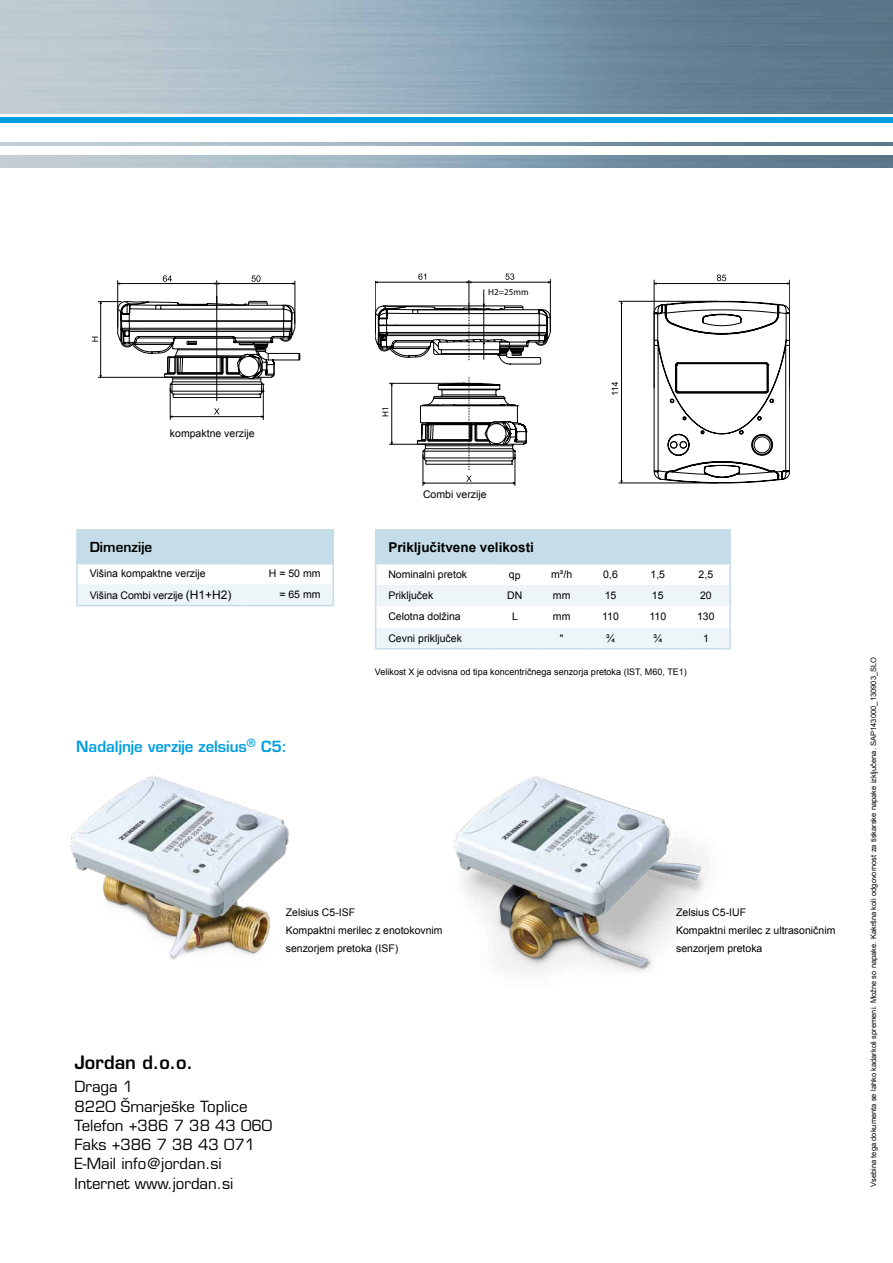
<style>
.page{position:relative;width:893px;height:1263px;background:#fff}
.page>*{position:absolute;margin:0;border:0;box-sizing:border-box;transform-origin:0 0}
.t1{font:600 18px "Eurostile LT Std";color:#000}
.t2{font:15px/19.2px "Eurostile LT Std";color:#000}
.t3{font:600 15px "Eurostile LT Std";letter-spacing:-.005em;color:#009ee0}
.t4{font:700 13.5px "Arial";color:#000}
.t5{font:600 13.5px "Eurostile LT Std";letter-spacing:.005em;color:#000}
.t6{font:10.5px/18px "Arial";color:#000}
.t7{font:9px "Arial";letter-spacing:.005em;color:#000}
.t8{font:9px "Myriad Pro";color:#000}
.t9{font:7.5px "Arial";color:#000}
.s1{font-size:12px}
</style>
<div class="page">
<img style="left:0;top:0;width:893px;height:113px">
<img style="left:0;top:155px;width:893px;height:13px">
<div style="left:0;top:117px;width:893px;height:6px;background:#009ee0"></div>
<img style="left:0;top:142px;width:893px;height:4px">
<div style="left:376px;top:530px;width:354px;height:34px;background:#c5dde8"></div>
<hr style="left:375px;top:529px;width:118px;height:1px;background:#c5dde8">
<hr style="left:375px;top:530px;width:1px;height:34px;background:#c5dde8">
<hr style="left:493px;top:529px;width:43px;height:1px;background:#c5dde8">
<hr style="left:536px;top:529px;width:51px;height:1px;background:#c5dde8">
<hr style="left:587px;top:529px;width:47px;height:1px;background:#c5dde8">
<hr style="left:634px;top:529px;width:48px;height:1px;background:#c5dde8">
<hr style="left:682px;top:529px;width:49px;height:1px;background:#c5dde8">
<hr style="left:729px;top:530px;width:2px;height:33px;background:#c5dde8">
<hr style="left:682px;top:563px;width:49px;height:1px;background:#c5dde8">
<hr style="left:729px;top:564px;width:2px;height:21px;background:#c5dde8">
<hr style="left:729px;top:585px;width:2px;height:21px;background:#c5dde8">
<hr style="left:729px;top:606px;width:2px;height:21px;background:#c5dde8">
<svg style="left:375px;top:564px;width:355px;height:84px"></svg>
<hr style="left:729px;top:627px;width:2px;height:21px;background:#c5dde8">
<hr style="left:375px;top:648px;width:118px;height:2px;background:#c5dde8">
<hr style="left:493px;top:648px;width:43px;height:2px;background:#c5dde8">
<hr style="left:536px;top:648px;width:51px;height:2px;background:#c5dde8">
<hr style="left:587px;top:648px;width:47px;height:2px;background:#c5dde8">
<hr style="left:634px;top:648px;width:48px;height:2px;background:#c5dde8">
<hr style="left:682px;top:648px;width:49px;height:2px;background:#c5dde8">
<div style="left:77px;top:530px;width:256px;height:34px;background:#c5dde8"></div>
<svg style="left:78px;top:564px;width:254px;height:41px"></svg>
<hr style="left:76px;top:529px;width:168px;height:1px;background:#c5dde8">
<hr style="left:76px;top:530px;width:2px;height:34px;background:#c5dde8">
<hr style="left:244px;top:529px;width:90px;height:1px;background:#c5dde8">
<hr style="left:332px;top:530px;width:2px;height:33px;background:#c5dde8">
<hr style="left:244px;top:563px;width:90px;height:1px;background:#c5dde8">
<hr style="left:332px;top:564px;width:2px;height:20px;background:#c5dde8">
<hr style="left:332px;top:584px;width:2px;height:21px;background:#c5dde8">
<hr style="left:76px;top:605px;width:168px;height:1px;background:#c5dde8">
<hr style="left:244px;top:605px;width:90px;height:1px;background:#c5dde8">
<hr style="left:76px;top:564px;width:2px;height:20px;background:#c5dde8">
<hr style="left:76px;top:584px;width:2px;height:21px;background:#c5dde8">
<img style="left:454px;top:776px;width:254px;height:197px">
<hr style="left:170px;top:416px;width:93px;height:1px;background:#000">
<hr style="left:263px;top:388px;width:1px;height:32px;background:#000">
<hr style="left:170px;top:388px;width:1px;height:32px;background:#000">
<svg style="left:214px;top:408px;width:6px;height:7px"></svg>
<hr style="left:216px;top:296px;width:1px;height:105px;background:#000">
<svg style="left:92px;top:275px;width:208px;height:123px"></svg>
<hr style="left:550px;top:279px;width:1px;height:53px;background:#000">
<hr style="left:515px;top:455px;width:1px;height:31px;background:#000">
<hr style="left:423px;top:455px;width:1px;height:31px;background:#000">
<svg style="left:375px;top:273px;width:175px;height:91px"></svg>
<svg style="left:389px;top:377px;width:137px;height:107px"></svg>
<img style="left:70px;top:775px;width:219px;height:185px">
<svg style="left:654px;top:300px;width:136px;height:183px"></svg>
<hr style="left:654px;top:280px;width:1px;height:108px;background:#000">
<hr style="left:789px;top:280px;width:1px;height:108px;background:#000">
<hr style="left:654px;top:283px;width:136px;height:1px;background:#000">
<svg style="left:717px;top:275px;width:9px;height:6px"></svg>
<hr style="left:618px;top:301px;width:100px;height:1px;background:#000">
<hr style="left:618px;top:483px;width:100px;height:1px;background:#000">
<hr style="left:621px;top:301px;width:1px;height:182px;background:#000">
<svg style="left:612px;top:382px;width:6px;height:13px"></svg>
<p class="t8" style="left:488px;top:287px;width:42px">H2=25mm</p>
<p class="t6" style="left:170px;top:425px;width:86px">kompaktne verzije</p>
<p class="t5" style="left:90px;top:538px;width:64px">Dimenzije</p>
<p class="t6" style="left:90px;top:565px;width:117px">Višina kompaktne verzije</p>
<p class="t6" style="left:269px;top:565px;width:53px">H = 50 mm</p>
<p class="t6" style="left:90px;top:586px;width:143px">Višina Combi verzije <span class="s1">(H1+H2)</span></p>
<p class="t6" style="left:279px;top:586px;width:43px">= 65 mm</p>
<h2 class="t3" style="left:76px;top:737px;width:213px">Nadaljnje verzije zelsius<sup>®</sup> C5:</h2>
<p class="t8" style="left:380px;top:417px;width:12px;rotate:-90deg">H1</p>
<p class="t6" style="left:423px;top:485px;width:65px">Combi verzije</p>
<p class="t4" style="left:388px;top:538px;width:147px">Priključitvene velikosti</p>
<p class="t6" style="left:388px;top:565px;width:80px">Nominalni pretok</p>
<p class="t6" style="left:509px;top:565px;width:13px">qp</p>
<p class="t6" style="left:551px;top:565px;width:22px">m³/h</p>
<p class="t6" style="left:603px;top:565px;width:16px">0,6</p>
<p class="t6" style="left:650px;top:565px;width:16px">1,5</p>
<p class="t6" style="left:699px;top:565px;width:16px">2,5</p>
<p class="t6" style="left:388px;top:586px;width:46px">Priključek</p>
<p class="t6" style="left:507px;top:586px;width:17px">DN</p>
<p class="t6" style="left:553px;top:586px;width:19px">mm</p>
<p class="t6" style="left:605px;top:586px;width:13px">15</p>
<p class="t6" style="left:652px;top:586px;width:13px">15</p>
<p class="t6" style="left:700px;top:586px;width:13px">20</p>
<p class="t6" style="left:388px;top:608px;width:74px">Celotna dolžina</p>
<p class="t6" style="left:512px;top:608px;width:7px">L</p>
<p class="t6" style="left:553px;top:608px;width:19px">mm</p>
<p class="t6" style="left:602px;top:608px;width:18px">110</p>
<p class="t6" style="left:649px;top:608px;width:18px">110</p>
<p class="t6" style="left:697px;top:608px;width:19px">130</p>
<p class="t6" style="left:388px;top:629px;width:75px">Cevni priključek</p>
<p class="t6" style="left:560px;top:629px;width:5px">"</p>
<p class="t6" style="left:606px;top:629px;width:10px">¾</p>
<p class="t6" style="left:653px;top:629px;width:10px">¾</p>
<p class="t6" style="left:703px;top:629px;width:7px">1</p>
<p class="t7" style="left:375px;top:666px;width:314px">Velikost X je odvisna od tipa koncentričnega senzorja pretoka (IST, M60, TE1)</p>
<p class="t6" style="left:286px;top:903px;width:158px">Zelsius C5-ISF<br>Kompaktni merilec z enotokovnim senzorjem pretoka (ISF)</p>
<p class="t6" style="left:676px;top:903px;width:161px">Zelsius C5-IUF<br>Kompaktni merilec z ultrasoničnim senzorjem pretoka</p>
<h1 class="t1" style="left:74px;top:1051px;width:120px">Jordan d.o.o.</h1>
<h2 class="t2" style="left:74px;top:1077px;width:199px">Draga 1<br>8220 Šmarješke Toplice<br>Telefon +386 7 38 43 060<br>Faks +386 7 38 43 071<br>E-Mail info@jordan.si<br>Internet www.jordan.si</h2>
<p class="t9" style="left:869px;top:1187px;width:532px;rotate:-90deg">Vsebina tega dokumenta se lahko kadarkoli spremeni. Možne so napake. Kakršna koli odgovornost za tiskarske napake izključena. SAP143000_130903_SLO</p>
</div>
